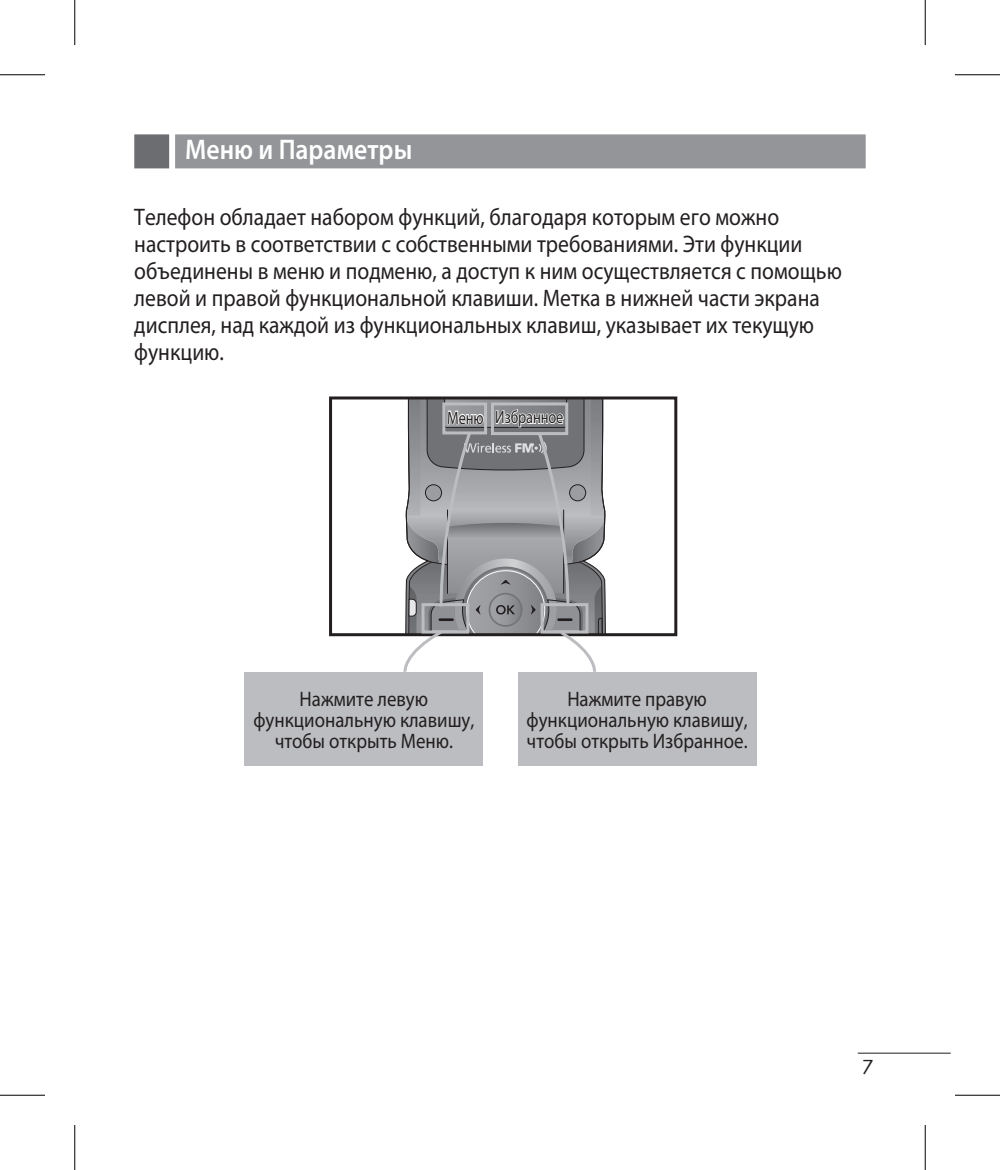
<style>
.page{position:relative;width:1000px;height:1170px;background:#fff}
.page>*{position:absolute;margin:0;border:0;box-sizing:border-box;transform-origin:0 0}
.t1{font:600 28.5px "Myriad Pro";color:#fff;scale:.9 1}
.t2{font:24px/27px "Myriad Pro";color:#231f20;scale:.9 1}
.t3{font:21px/21px "Myriad Pro";color:#231f20;text-align:center;scale:.9 1}
.t4{font:18px "Myriad Pro";letter-spacing:-.01em;color:#231f20;scale:.8 1}
</style>
<div class="page">
<hr style="left:858px;top:1053px;width:93px;height:1px;background:#231f20">
<div style="left:175px;top:134px;width:691px;height:34px;background:#939598"></div>
<div style="left:134px;top:134px;width:35px;height:34px;background:#6c6d70"></div>
<div style="left:329px;top:396px;width:348px;height:240px;border:3px solid #231f20"></div>
<div style="left:245px;top:672px;width:238px;height:93px;background:#bcbdc0"></div>
<div style="left:518px;top:672px;width:238px;height:93px;background:#bcbdc0"></div>
<svg style="left:402px;top:397px;width:204px;height:275px"></svg>
<hr style="left:0;top:74px;width:45px;height:1px;background:#000">
<hr style="left:955px;top:74px;width:45px;height:1px;background:#000">
<hr style="left:0;top:1095px;width:45px;height:1px;background:#000">
<hr style="left:955px;top:1095px;width:45px;height:1px;background:#000">
<hr style="left:74px;top:0;width:1px;height:45px;background:#000">
<hr style="left:74px;top:1125px;width:1px;height:45px;background:#000">
<hr style="left:925px;top:0;width:1px;height:45px;background:#000">
<hr style="left:925px;top:1125px;width:1px;height:45px;background:#000">
<p class="t1" style="left:185px;top:132px;width:254px">Меню и Параметры</p>
<p class="t2" style="left:134px;top:204px;width:788px">Телефон обладает набором функций, благодаря которым его можно настроить в соответствии с собственными требованиями. Эти функции объединены в меню и подменю, а доступ к ним осуществляется с помощью левой и правой функциональной клавиши. Метка в нижней части экрана дисплея, над каждой из функциональных клавиш, указывает их текущую функцию.</p>
<p class="t4" style="left:447px;top:406px;width:147px">Меню Избранное</p>
<p class="t3" style="left:253px;top:688px;width:247px">Нажмите левую функциональную клавишу, чтобы открыть Меню.</p>
<p class="t3" style="left:527px;top:688px;width:247px">Нажмите правую функциональную клавишу, чтобы открыть Избранное.</p>
</div>
